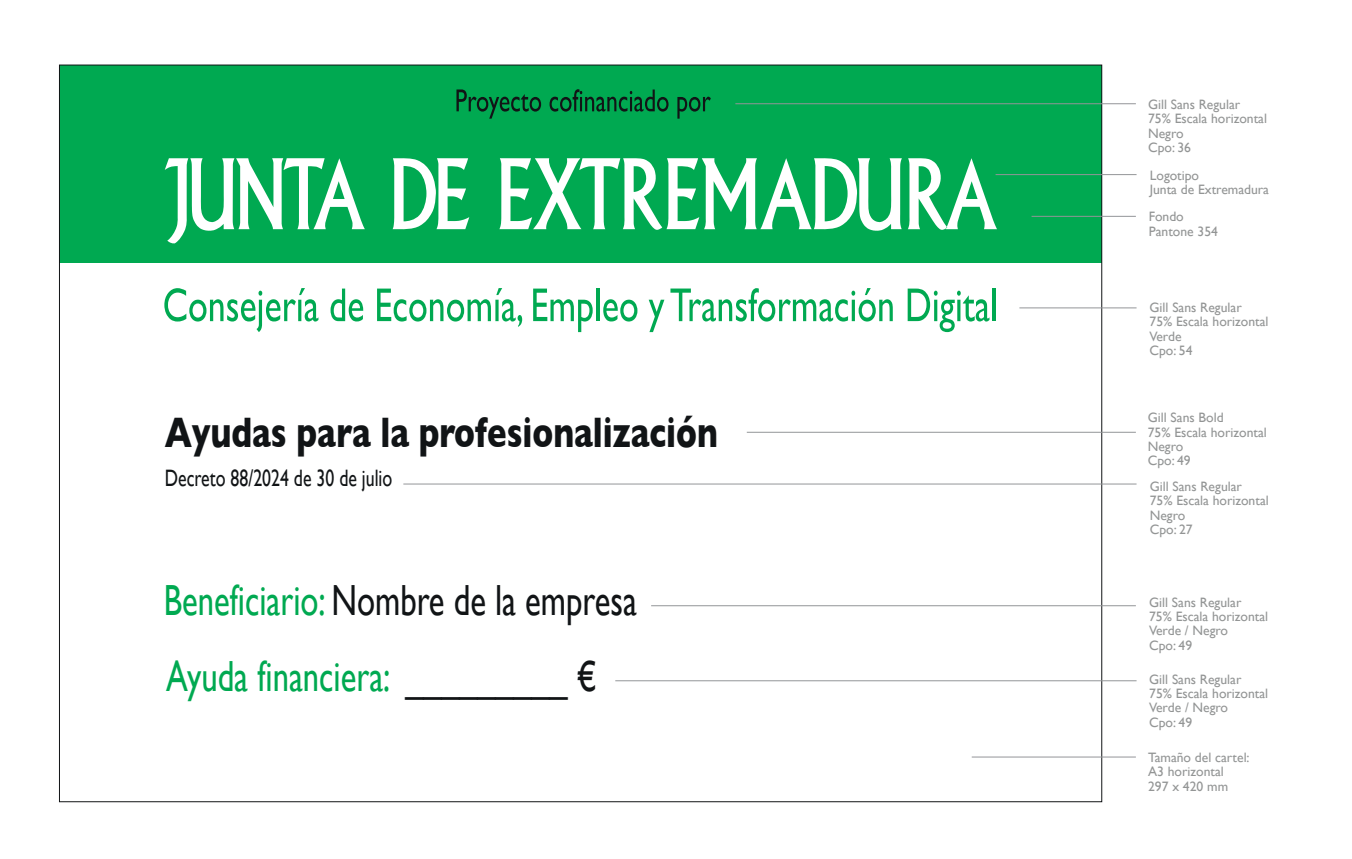
<style>
.page{position:relative;width:1352px;height:859px;background:#fff}
.page>*{position:absolute;margin:0;border:0;box-sizing:border-box;transform-origin:0 0}
.t1{font:43.57px/76.4px "Gill Sans";color:#00a951;scale:.75 1}
.t2{font:700 43.57px "Gill Sans";color:#111416;scale:.75 1}
.t3{font:23.71px "Gill Sans";color:#111416;scale:.75 1}
.t4{font:13.65px/14.4px "Gill Sans";color:#939595}
.s1{color:#111416}
</style>
<div class="page">
<div style="left:59px;top:65px;width:1042px;height:198px;background:#00a951"></div>
<svg style="left:392px;top:158px;width:77px;height:72px"></svg>
<svg style="left:165px;top:158px;width:200px;height:86px"></svg>
<svg style="left:908px;top:158px;width:89px;height:72px"></svg>
<svg style="left:499px;top:158px;width:402px;height:73px"></svg>
<svg style="left:164px;top:288px;width:154px;height:44px"></svg>
<svg style="left:330px;top:289px;width:33px;height:32px"></svg>
<svg style="left:377px;top:288px;width:145px;height:39px"></svg>
<svg style="left:533px;top:289px;width:59px;height:43px"></svg>
<hr style="left:596px;top:289px;width:3px;height:32px;background:#00a951">
<svg style="left:603px;top:299px;width:34px;height:23px"></svg>
<svg style="left:648px;top:300px;width:16px;height:32px"></svg>
<svg style="left:670px;top:288px;width:222px;height:34px"></svg>
<svg style="left:907px;top:289px;width:82px;height:43px"></svg>
<hr style="left:992px;top:289px;width:3px;height:32px;background:#00a951">
<svg style="left:456px;top:89px;width:85px;height:30px"></svg>
<svg style="left:549px;top:89px;width:119px;height:23px"></svg>
<svg style="left:677px;top:97px;width:33px;height:22px"></svg>
<hr style="left:735px;top:103px;width:400px;height:1px;background:#939598">
<hr style="left:995px;top:174px;width:141px;height:1px;background:#939598">
<hr style="left:1031px;top:216px;width:104px;height:1px;background:#939598">
<hr style="left:1019px;top:307px;width:117px;height:1px;background:#939598">
<hr style="left:746px;top:432px;width:389px;height:1px;background:#939598">
<hr style="left:403px;top:484px;width:733px;height:1px;background:#939598">
<hr style="left:651px;top:605px;width:484px;height:1px;background:#939598">
<hr style="left:615px;top:680px;width:521px;height:1px;background:#939598">
<hr style="left:971px;top:757px;width:164px;height:1px;background:#939598">
<h1 class="t2" style="left:165px;top:397px;width:739px">Ayudas para la profesionalización</h1>
<h2 class="t3" style="left:165px;top:464px;width:305px">Decreto 88/2024 de 30 de julio</h2>
<h1 class="t1" style="left:164px;top:561px;width:632px">Beneficiario: <span class="s1">Nombre de la empresa<br></span>Ayuda financiera: <span class="s1">_________ €</span></h1>
<p class="t4" style="left:1147px;top:97px;width:120px">Gill Sans Regular<br>75% Escala horizontal<br>Negro<br>Cpo: 36</p>
<p class="t4" style="left:1149px;top:168px;width:121px">Logotipo<br>Junta de Extremadura</p>
<p class="t4" style="left:1148px;top:209px;width:71px">Fondo<br>Pantone 354</p>
<p class="t4" style="left:1149px;top:300px;width:120px">Gill Sans Regular<br>75% Escala horizontal<br>Verde<br>Cpo: 54</p>
<p class="t4" style="left:1147px;top:410px;width:120px">Gill Sans Bold<br>75% Escala horizontal<br>Negro<br>Cpo: 49</p>
<p class="t4" style="left:1149px;top:479px;width:120px">Gill Sans Regular<br>75% Escala horizontal<br>Negro<br>Cpo: 27</p>
<p class="t4" style="left:1149px;top:595px;width:120px">Gill Sans Regular<br>75% Escala horizontal<br>Verde / Negro<br>Cpo: 49</p>
<p class="t4" style="left:1149px;top:672px;width:120px">Gill Sans Regular<br>75% Escala horizontal<br>Verde / Negro<br>Cpo: 49</p>
<p class="t4" style="left:1148px;top:750px;width:103px">Tamaño del cartel:<br>A3 horizontal<br>297 x 420 mm</p>
</div>
